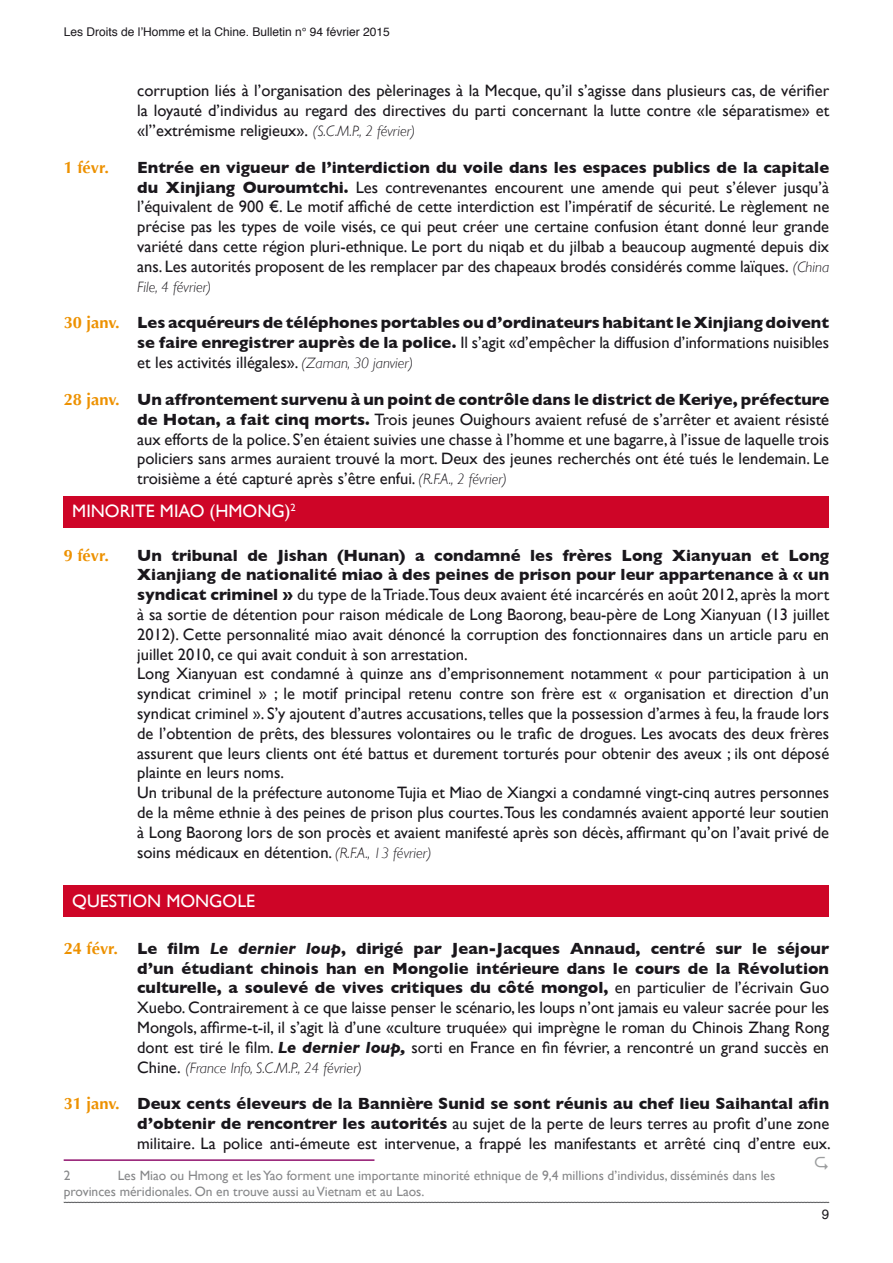
<style>
.page{position:relative;width:893px;height:1263px;background:#fff}
.page>*{position:absolute;margin:0;border:0;box-sizing:border-box;transform-origin:0 0}
.t1{font:18px "Gill Sans";color:#fff}
.t2{font:16.5px/19.8px "Gill Sans";color:#1a171c;text-align:justify}
.t3{font:700 16.5px/19.8px "Gill Sans";color:#1a171c;text-align:justify}
.t4{font:700 16.5px "Optima";color:#ed9100}
.t5{font:italic 300 15px "Gill Sans";color:#1a171c}
.t6{font:13.5px/16.2px "Gill Sans";color:#87888a}
.t7{font:13.5px "Helvetica";color:#1a171c}
.t8{font:12px "Helvetica";color:#1a171c}
.s1{font-weight:300;font-style:italic;font-size:15px}
.s2{font-weight:700}
.s3{font-family:"Optima";color:#ed9100}
.s4{font-weight:400}
.s5{font-family:"Optima";font-weight:700;color:#ed9100}
.s6{font-weight:700;font-style:italic}
.s7{font-weight:400;font-style:normal;font-size:16.5px}
</style>
<div class="page">
<svg style="left:64px;top:1202px;width:765px;height:1px"></svg>
<div style="left:64px;top:885px;width:765px;height:32px;background:#ce0527"></div>
<div style="left:64px;top:496px;width:765px;height:31px;background:#ce0527"></div>
<hr style="left:64px;top:1159px;width:310px;height:2px;background:#90136d">
<p class="t8" style="left:64px;top:22px;width:328px">Les Droits de l’Homme et la Chine. Bulletin n° 94 février 2015</p>
<p class="t2" style="left:137px;top:81px;width:693px">corruption liés à l’organisation des pèlerinages à la Mecque, qu’il s’agisse dans plusieurs cas, de vérifier la loyauté d’individus au regard des directives du parti concernant la lutte contre «le séparatisme» et «l’’extrémisme religieux». <span class="s1">(S.C.M.P., 2 février)</span></p>
<p class="t4" style="left:64px;top:158px;width:47px">1 févr.</p>
<p class="t2" style="left:137px;top:157px;width:693px"><span class="s2">Entrée en vigueur de l’interdiction du voile dans les espaces publics de la capitale du Xinjiang Ouroumtchi.</span> Les contrevenantes encourent une amende qui peut s’élever jusqu’à l’équivalent de 900 €. Le motif affiché de cette interdiction est l’impératif de sécurité. Le règlement ne précise pas les types de voile visés, ce qui peut créer une certaine confusion étant donné leur grande variété dans cette région pluri-ethnique. Le port du niqab et du jilbab a beaucoup augmenté depuis dix ans. Les autorités proposent de les remplacer par des chapeaux brodés considérés comme laïques. <span class="s1">(China</span></p>
<p class="t5" style="left:137px;top:278px;width:76px">File, 4 février)</p>
<p class="t3" style="left:137px;top:313px;width:693px;text-indent:-74px"><span class="s3">30 janv.</span> Les acquéreurs de téléphones portables ou d’ordinateurs habitant le Xinjiang doivent se faire enregistrer auprès de la police. <span class="s4">Il s’agit «d’empêcher la diffusion d’informations nuisibles et les activités illégales».</span> <span class="s1">(Zaman, 30 janvier)</span></p>
<p class="t2" style="left:137px;top:389px;width:693px;text-indent:-74px"><span class="s5">28 janv.</span> <span class="s2">Un affrontement survenu à un point de contrôle dans le district de Keriye, préfecture de Hotan, a fait cinq morts.</span> Trois jeunes Ouighours avaient refusé de s’arrêter et avaient résisté aux efforts de la police. S’en étaient suivies une chasse à l’homme et une bagarre, à l’issue de laquelle trois policiers sans armes auraient trouvé la mort. Deux des jeunes recherchés ont été tués le lendemain. Le troisième a été capturé après s’être enfui. <span class="s1">(R.F.A., 2 février)</span></p>
<p class="t1" style="left:72px;top:500px;width:225px">MINORITE MIAO (HMONG)<sup>2</sup></p>
<p class="t4" style="left:64px;top:545px;width:47px">9 févr.</p>
<p class="t2" style="left:137px;top:545px;width:694px;text-align:left"><span class="s2">Un tribunal de Jishan (Hunan) a condamné les frères Long Xianyuan et Long Xianjiang de nationalité miao à des peines de prison pour leur appartenance à « un syndicat criminel »</span> du type de la Triade.Tous deux avaient été incarcérés en août 2012, après la mort à sa sortie de détention pour raison médicale de Long Baorong, beau-père de Long Xianyuan (13 juillet 2012). Cette personnalité miao avait dénoncé la corruption des fonctionnaires dans un article paru en juillet 2010, ce qui avait conduit à son arrestation.<br>Long Xianyuan est condamné à quinze ans d’emprisonnement notamment « pour participation à un syndicat criminel » ; le motif principal retenu contre son frère est « organisation et direction d’un syndicat criminel ». S’y ajoutent d’autres accusations, telles que la possession d’armes à feu, la fraude lors de l’obtention de prêts, des blessures volontaires ou le trafic de drogues. Les avocats des deux frères assurent que leurs clients ont été battus et durement torturés pour obtenir des aveux ; ils ont déposé plainte en leurs noms.<br>Un tribunal de la préfecture autonome Tujia et Miao de Xiangxi a condamné vingt-cinq autres personnes de la même ethnie à des peines de prison plus courtes.Tous les condamnés avaient apporté leur soutien à Long Baorong lors de son procès et avaient manifesté après son décès, affirmant qu’on l’avait privé de soins médicaux en détention. <span class="s1">(R.F.A., 13 février)</span></p>
<p class="t1" style="left:72px;top:890px;width:184px">QUESTION MONGOLE</p>
<p class="t2" style="left:137px;top:938px;width:694px;text-indent:-74px"><span class="s5">24 févr.</span> <span class="s2">Le film</span> <span class="s6">Le dernier loup</span><span class="s2">, dirigé par Jean-Jacques Annaud, centré sur le séjour d’un étudiant chinois han en Mongolie intérieure dans le cours de la Révolution culturelle, a soulevé de vives critiques du côté mongol,</span> en particulier de l’écrivain Guo Xuebo. Contrairement à ce que laisse penser le scénario, les loups n’ont jamais eu valeur sacrée pour les Mongols, affirme-t-il, il s’agit là d’une «culture truquée» qui imprègne le roman du Chinois Zhang Rong dont est tiré le film. <span class="s6">Le dernier loup,</span> sorti en France en fin février, a rencontré un grand succès en</p>
<p class="t5" style="left:137px;top:1059px;width:226px"><span class="s7">Chine.</span> (France Info, S.C.M.P., 24 février)</p>
<p class="t2" style="left:137px;top:1094px;width:695px;text-indent:-74px"><span class="s5">31 janv.</span> <span class="s2">Deux cents éleveurs de la Bannière Sunid se sont réunis au chef lieu Saihantal afin d’obtenir de rencontrer les autorités</span> au sujet de la perte de leurs terres au profit d’une zone militaire. La police anti-émeute est intervenue, a frappé les manifestants et arrêté cinq d’entre eux.</p>
<p class="t6" style="left:64px;top:1167px;width:713px;text-indent:54px">Les Miao ou Hmong et les Yao forment une importante minorité ethnique de 9,4 millions d’individus, disséminés dans les provinces méridionales. On en trouve aussi au Vietnam et au Laos.</p>
<p class="t6" style="left:64px;top:1167px;width:8px">2</p>
<p class="t7" style="left:822px;top:1203px;width:9px">9</p>
</div>
